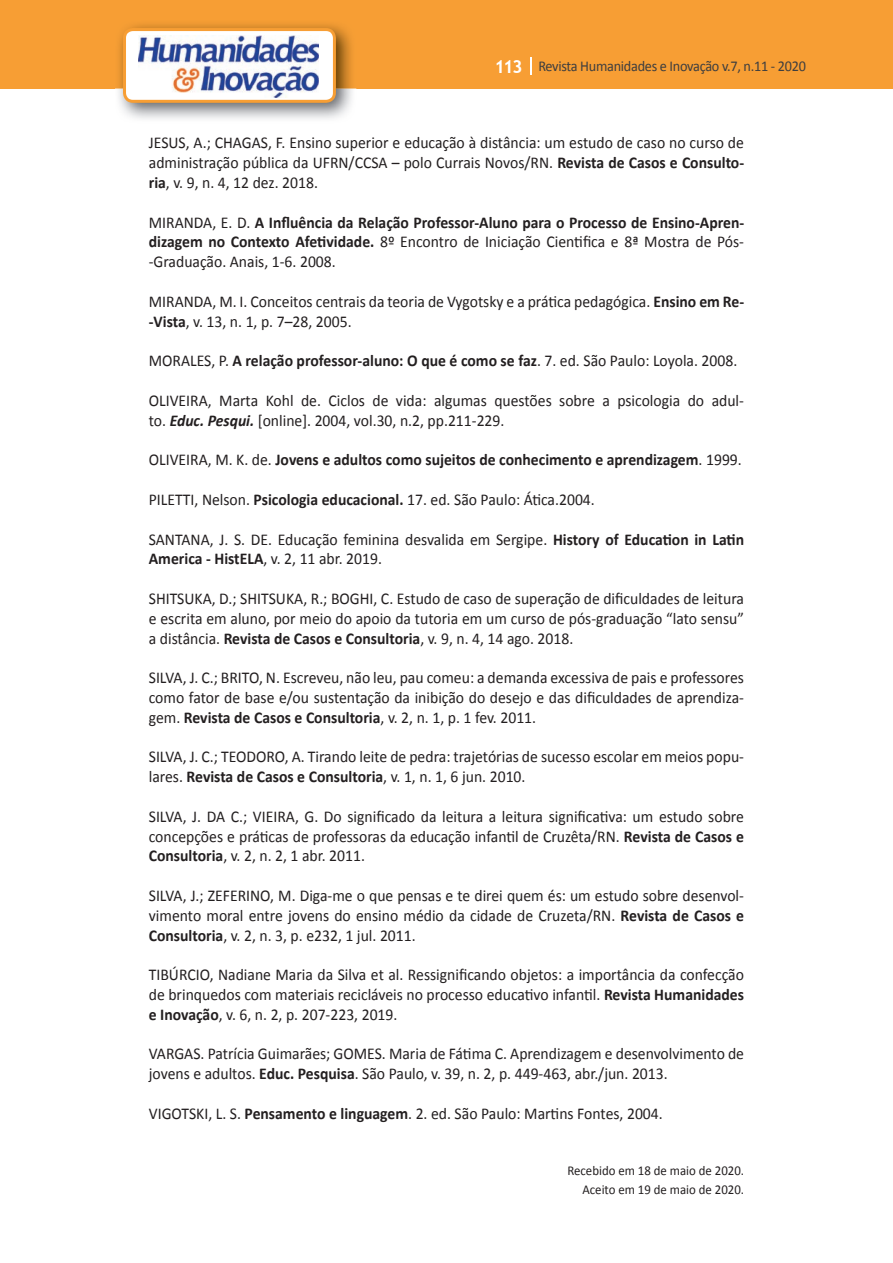
<style>
.page{position:relative;width:893px;height:1263px;background:#fff}
.page>*{position:absolute;margin:0;border:0;box-sizing:border-box;transform-origin:0 0}
.t1{font:16.5px/19.8px "Calibri";color:#231f20;text-align:justify;scale:.95 1}
.t2{font:700 16.5px/19.8px "Calibri";color:#231f20;text-align:justify;scale:.95 1}
.t3{font:15px "Calibri";letter-spacing:-.02em;color:#3e3e3f;scale:.95 1}
.t4{font:13.5px/19.8px "Calibri";color:#231f20;text-align:right;scale:.95 1}
.s1{font-family:"Trebuchet MS";font-weight:700;font-size:18px;color:#fff}
.s2{font-weight:700}
.s3{font-weight:400}
.s4{font-weight:700;font-style:italic}
</style>
<div class="page">
<div style="left:0;top:0;width:893px;height:88px;background:#f79e34"></div>
<svg style="left:530px;top:57px;width:2px;height:18px"></svg>
<img style="left:115px;top:24px;width:241px;height:95px">
<svg style="left:123px;top:28px;width:213px;height:75px"></svg>
<p class="t3" style="left:495px;top:57px;width:329px"><span class="s1">113</span> Revista Humanidades e Inovação v.7, n.11 - 2020</p>
<p class="t1" style="left:149px;top:133px;width:628px">JESUS, A.; CHAGAS, F. Ensino superior e educação à distância: um estudo de caso no curso de administração pública da UFRN/CCSA – polo Currais Novos/RN. <span class="s2">Revista de Casos e Consulto&shy;ria</span>, v. 9, n. 4, 12 dez. 2018.</p>
<p class="t2" style="left:149px;top:212px;width:628px"><span class="s3">MIRANDA, E. D.</span> A Influência da Relação Professor-Aluno para o Processo de Ensino-Apren&shy;dizagem no Contexto Afetividade. <span class="s3">8º Encontro de Iniciação Cientifica e 8ª Mostra de Pós--Graduação. Anais, 1-6. 2008.</span></p>
<p class="t1" style="left:149px;top:292px;width:628px">MIRANDA, M. I. Conceitos centrais da teoria de Vygotsky e a prática pedagógica. <span class="s2">Ensino em Re--Vista</span>, v. 13, n. 1, p. 7–28, 2005.</p>
<p class="t2" style="left:149px;top:351px;width:621px"><span class="s3">MORALES, P.</span> A relação professor-aluno: O que é como se faz<span class="s3">. 7. ed. São Paulo: Loyola. 2008.</span></p>
<p class="t1" style="left:149px;top:391px;width:628px">OLIVEIRA, Marta Kohl de. Ciclos de vida: algumas questões sobre a psicologia do adul&shy;to. <span class="s4">Educ. Pesqui.</span> [online]. 2004, vol.30, n.2, pp.211-229.</p>
<p class="t2" style="left:149px;top:450px;width:626px"><span class="s3">OLIVEIRA, M. K. de.</span> Jovens e adultos como sujeitos de conhecimento e aprendizagem<span class="s3">. 1999.</span></p>
<p class="t1" style="left:149px;top:490px;width:471px">PILETTI, Nelson. <span class="s2">Psicologia educacional.</span> 17. ed. São Paulo: Ática.2004.</p>
<p class="t1" style="left:149px;top:529px;width:628px">SANTANA, J. S. DE. Educação feminina desvalida em Sergipe. <span class="s2">History of Education in Latin<br>America - HistELA</span>, v. 2, 11 abr. 2019.</p>
<p class="t1" style="left:149px;top:589px;width:628px">SHITSUKA, D.; SHITSUKA, R.; BOGHI, C. Estudo de caso de superação de dificuldades de leitura e escrita em aluno, por meio do apoio da tutoria em um curso de pós-graduação “lato sensu” a distância. <span class="s2">Revista de Casos e Consultoria</span>, v. 9, n. 4, 14 ago. 2018.</p>
<p class="t1" style="left:149px;top:668px;width:628px">SILVA, J. C.; BRITO, N. Escreveu, não leu, pau comeu: a demanda excessiva de pais e professores como fator de base e/ou sustentação da inibição do desejo e das dificuldades de aprendiza&shy;gem. <span class="s2">Revista de Casos e Consultoria</span>, v. 2, n. 1, p. 1 fev. 2011.</p>
<p class="t1" style="left:149px;top:747px;width:628px">SILVA, J. C.; TEODORO, A. Tirando leite de pedra: trajetórias de sucesso escolar em meios popu&shy;lares. <span class="s2">Revista de Casos e Consultoria</span>, v. 1, n. 1, 6 jun. 2010.</p>
<p class="t1" style="left:149px;top:806px;width:628px">SILVA, J. DA C.; VIEIRA, G. Do significado da leitura a leitura significativa: um estudo sobre concepções e práticas de professoras da educação infantil de Cruzêta/RN. <span class="s2">Revista de Casos e Consultoria</span>, v. 2, n. 2, 1 abr. 2011.</p>
<p class="t1" style="left:149px;top:886px;width:628px">SILVA, J.; ZEFERINO, M. Diga-me o que pensas e te direi quem és: um estudo sobre desenvol&shy;vimento moral entre jovens do ensino médio da cidade de Cruzeta/RN. <span class="s2">Revista de Casos e Consultoria</span>, v. 2, n. 3, p. e232, 1 jul. 2011.</p>
<p class="t1" style="left:149px;top:965px;width:628px">TIBÚRCIO, Nadiane Maria da Silva et al. Ressignificando objetos: a importância da confecção de brinquedos com materiais recicláveis no processo educativo infantil. <span class="s2">Revista Humanidades e Inovação</span>, v. 6, n. 2, p. 207-223, 2019.</p>
<p class="t1" style="left:149px;top:1044px;width:628px">VARGAS. Patrícia Guimarães; GOMES. Maria de Fátima C. Aprendizagem e desenvolvimento de jovens e adultos. <span class="s2">Educ. Pesquisa</span>. São Paulo, v. 39, n. 2, p. 449-463, abr./jun. 2013.</p>
<p class="t1" style="left:149px;top:1103px;width:543px">VIGOTSKI, L. S. <span class="s2">Pensamento e linguagem</span>. 2. ed. São Paulo: Martins Fontes, 2004.</p>
<p class="t4" style="left:567px;top:1160px;width:187px">Recebido em 18 de maio de 2020.<br>Aceito em 19 de maio de 2020.</p>
</div>
